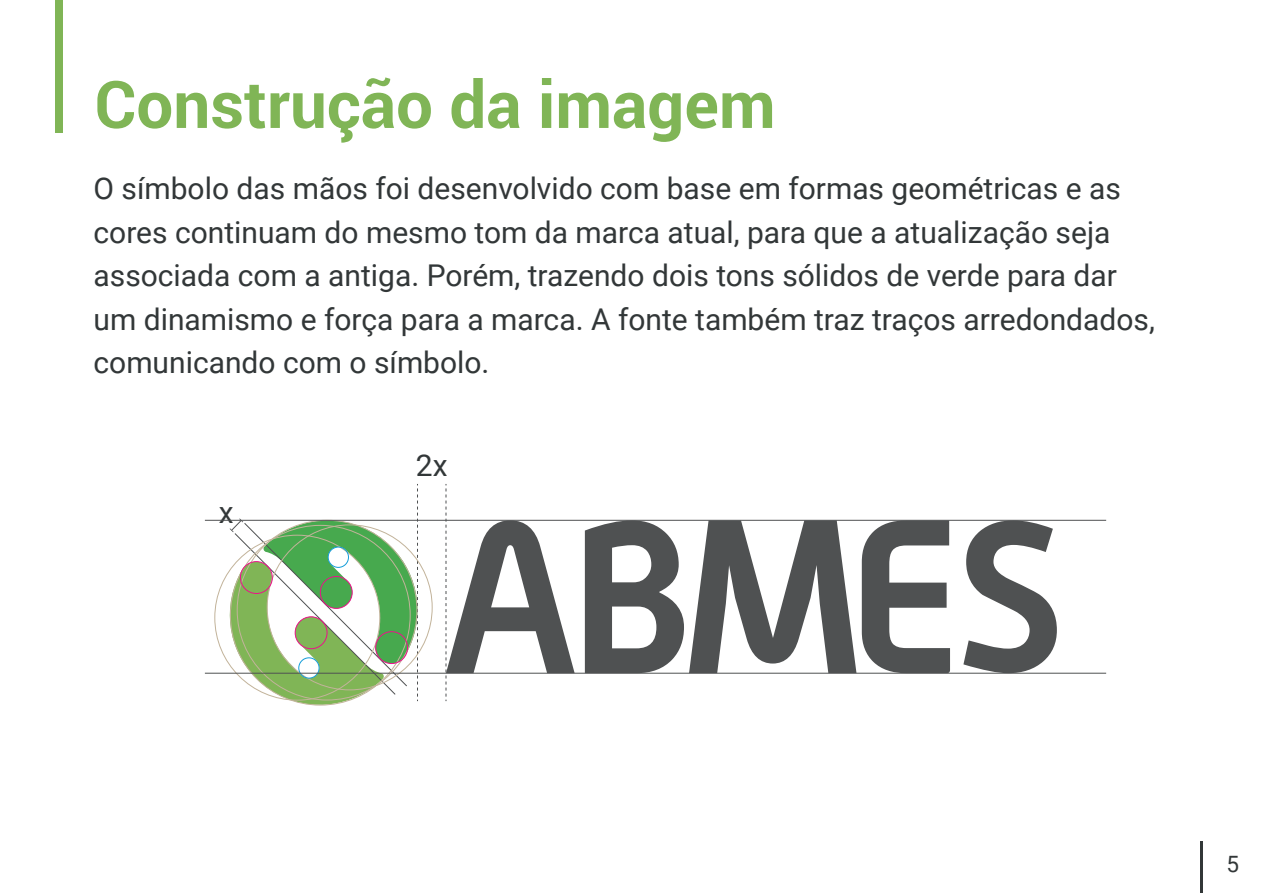
<style>
.page{position:relative;width:1263px;height:893px;background:#fff}
.page>*{position:absolute;margin:0;border:0;box-sizing:border-box;transform-origin:0 0}
.t1{font:700 65.55px "Roboto";color:#80b556}
.t2{font:30px/43.5px "Roboto";color:#323738}
.t3{font:22.5px "Roboto";color:#323738}
</style>
<div class="page">
<svg style="left:585px;top:521px;width:271px;height:152px"></svg>
<svg style="left:862px;top:521px;width:88px;height:152px"></svg>
<svg style="left:963px;top:521px;width:94px;height:152px"></svg>
<svg style="left:446px;top:484px;width:129px;height:217px"></svg>
<svg style="left:222px;top:484px;width:203px;height:222px"></svg>
<div style="left:295px;top:616px;width:32px;height:33px;border:1px solid #eb128a;border-radius:50%"></div>
<div style="left:320px;top:576px;width:33px;height:33px;border:1px solid #eb128a;border-radius:50%"></div>
<div style="left:375px;top:631px;width:33px;height:33px;border:1px solid #eb128a;border-radius:50%"></div>
<div style="left:240px;top:561px;width:33px;height:33px;border:1px solid #eb128a;border-radius:50%"></div>
<div style="left:328px;top:547px;width:21px;height:21px;border:1px solid #149dd9;border-radius:50%"></div>
<div style="left:298px;top:657px;width:21px;height:21px;border:1px solid #149dd9;border-radius:50%"></div>
<hr style="left:205px;top:673px;width:901px;height:1px;background:#4f5152">
<hr style="left:205px;top:520px;width:901px;height:1px;background:#4f5152">
<div style="left:55px;top:0;width:8px;height:132px;background:#80b556"></div>
<hr style="left:1201px;top:841px;width:2px;height:52px;background:#323738">
<h1 class="t1" style="left:94px;top:58px;width:683px">Construção da imagem</h1>
<p class="t2" style="left:94px;top:166px;width:1063px">O símbolo das mãos foi desenvolvido com base em formas geométricas e as cores continuam do mesmo tom da marca atual, para que a atualização seja associada com a antiga. Porém, trazendo dois tons sólidos de verde para dar um dinamismo e força para a marca. A fonte também traz traços arredondados, comunicando com o símbolo.</p>
<p class="t2" style="left:219px;top:490px;width:16px">x</p>
<p class="t2" style="left:416px;top:443px;width:33px">2x</p>
<p class="t3" style="left:1226px;top:848px;width:14px">5</p>
</div>
